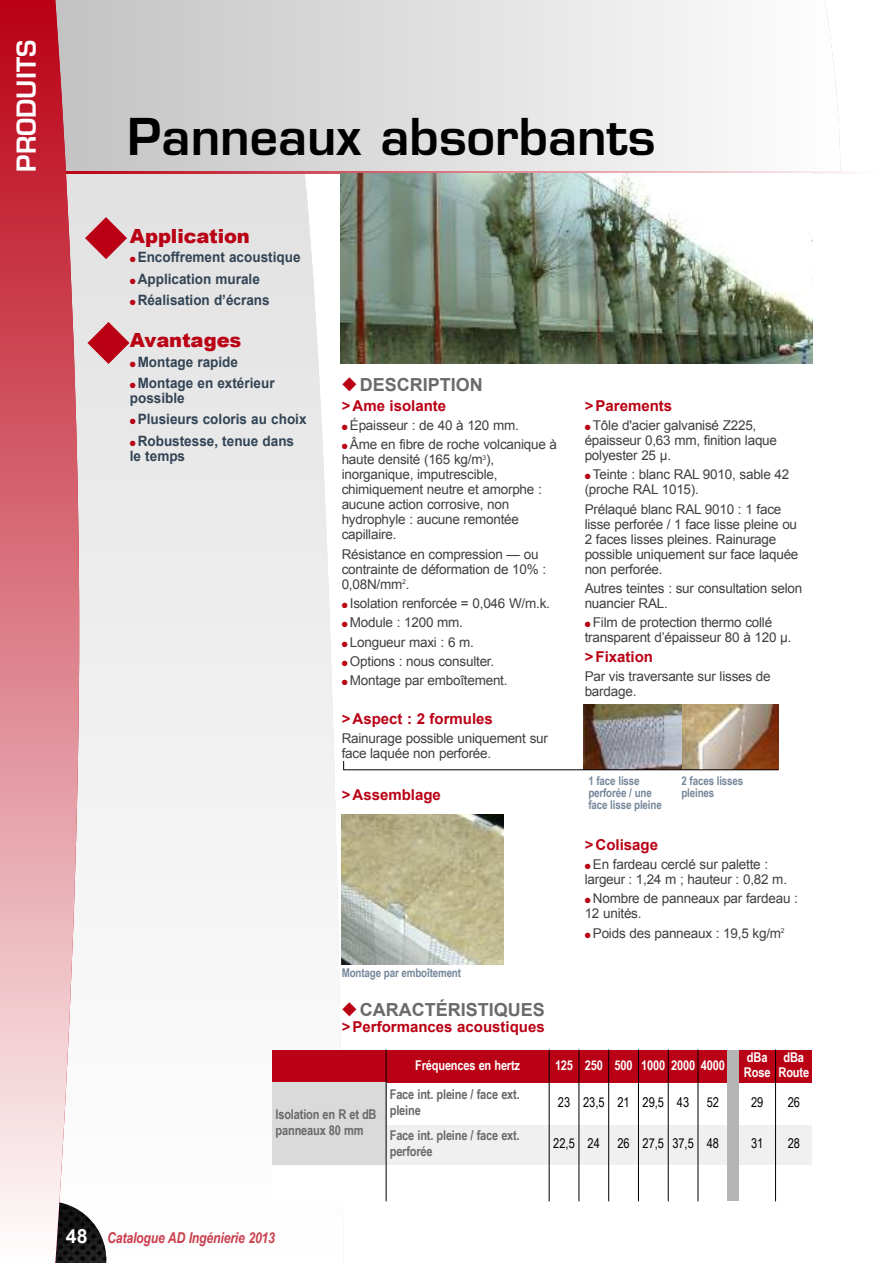
<style>
.page{position:relative;width:893px;height:1263px;background:#fff}
.page>*{position:absolute;margin:0;border:0;box-sizing:border-box;transform-origin:0 0}
.t1{font:600 49.5px "Eurostile";color:#000}
.t2{font:600 25.5px "Eurostile";color:#fff}
.t3{font:900 19.5px "Arial";letter-spacing:-.005em;color:#ba0014}
.t4{font:700 18px "Arial";color:#6b6a6a}
.t5{font:700 15px "Arial";color:#ba0014}
.t6{font:italic 700 15px "Arial Narrow";letter-spacing:-.015em;color:#cb404f}
.t7{font:700 14.25px/15px "Arial";color:#324455;scale:.95 1}
.t8{font:13.5px/15px "Arial";letter-spacing:-.015em;color:#404040}
.t9{font:700 13.5px/16.5px "Arial Narrow";letter-spacing:-.015em;color:#6b6a6a}
.t10{font:700 13.5px/15px "Arial Narrow";letter-spacing:-.015em;color:#fff}
.t11{font:13.5px "Arial Narrow";color:#000}
.t12{font:700 12px/12px "Arial Narrow";letter-spacing:-.015em;color:#76889b}
.s1{color:#ba0014}
.s2{font-family:"Arial";font-style:normal;font-size:19.5px;color:#fff}
</style>
<div class="page">
<svg style="left:79px;top:174px;width:265px;height:1089px"></svg>
<svg style="left:79px;top:0;width:761px;height:171px"></svg>
<svg style="left:79px;top:171px;width:770px;height:3px;background:#d9737e"></svg>
<img style="left:79px;top:1201px;width:27px;height:62px">
<svg style="left:0;top:0;width:79px;height:1263px;background:#da858e"></svg>
<img style="left:340px;top:173px;width:472px;height:191px">
<svg style="left:85px;top:217px;width:42px;height:42px;background:#ce717b"></svg>
<svg style="left:87px;top:322px;width:42px;height:42px;background:#cf727c"></svg>
<div style="left:272px;top:1049px;width:540px;height:152px;background:#fff"></div>
<div style="left:272px;top:1049px;width:114px;height:33px;background:#ba0014"></div>
<div style="left:386px;top:1049px;width:163px;height:33px;background:#ba0014"></div>
<div style="left:549px;top:1049px;width:30px;height:33px;background:#ba0014"></div>
<div style="left:579px;top:1049px;width:30px;height:33px;background:#ba0014"></div>
<div style="left:609px;top:1049px;width:29px;height:33px;background:#ba0014"></div>
<div style="left:638px;top:1049px;width:30px;height:33px;background:#ba0014"></div>
<div style="left:668px;top:1049px;width:30px;height:33px;background:#ba0014"></div>
<div style="left:698px;top:1049px;width:30px;height:33px;background:#ba0014"></div>
<div style="left:728px;top:1049px;width:11px;height:33px;background:#b5b5b5"></div>
<div style="left:739px;top:1049px;width:36px;height:33px;background:#ba0014"></div>
<div style="left:775px;top:1049px;width:37px;height:33px;background:#ba0014"></div>
<div style="left:272px;top:1082px;width:114px;height:82px;background:#dadada"></div>
<div style="left:728px;top:1082px;width:11px;height:43px;background:#b5b5b5"></div>
<div style="left:386px;top:1125px;width:163px;height:39px;background:#f0f0f0"></div>
<div style="left:549px;top:1125px;width:30px;height:39px;background:#f0f0f0"></div>
<div style="left:579px;top:1125px;width:30px;height:39px;background:#f0f0f0"></div>
<div style="left:609px;top:1125px;width:29px;height:39px;background:#f0f0f0"></div>
<div style="left:638px;top:1125px;width:30px;height:39px;background:#f0f0f0"></div>
<div style="left:668px;top:1125px;width:30px;height:39px;background:#f0f0f0"></div>
<div style="left:698px;top:1125px;width:30px;height:39px;background:#f0f0f0"></div>
<div style="left:728px;top:1125px;width:11px;height:39px;background:#b5b5b5"></div>
<div style="left:739px;top:1125px;width:36px;height:39px;background:#f0f0f0"></div>
<div style="left:775px;top:1125px;width:37px;height:39px;background:#f0f0f0"></div>
<div style="left:728px;top:1164px;width:11px;height:37px;background:#b5b5b5"></div>
<hr style="left:386px;top:1049px;width:1px;height:152px;background:#000">
<hr style="left:549px;top:1049px;width:1px;height:152px;background:#000">
<hr style="left:579px;top:1049px;width:1px;height:152px;background:#000">
<hr style="left:608px;top:1049px;width:1px;height:152px;background:#000">
<hr style="left:638px;top:1049px;width:1px;height:152px;background:#000">
<hr style="left:668px;top:1049px;width:1px;height:152px;background:#000">
<hr style="left:698px;top:1049px;width:1px;height:152px;background:#000">
<hr style="left:775px;top:1049px;width:1px;height:152px;background:#000">
<img style="left:342px;top:815px;width:161px;height:150px">
<img style="left:681px;top:704px;width:97px;height:65px">
<svg style="left:584px;top:704px;width:97px;height:65px;background:#8c8784"></svg>
<hr style="left:343px;top:769px;width:435px;height:1px;background:#000">
<h2 class="t2" style="left:17px;top:172px;width:133px;rotate:-90deg">PRODUITS</h2>
<h1 class="t1" style="left:128px;top:118px;width:529px">Panneaux absorbants</h1>
<h3 class="t3" style="left:130px;top:221px;width:122px">Application</h3>
<p class="t7" style="left:130px;top:250px;width:181px"><span class="s1">●</span> Encoffrement acoustique</p>
<p class="t7" style="left:130px;top:271px;width:138px"><span class="s1">●</span> Application murale</p>
<p class="t7" style="left:130px;top:293px;width:149px"><span class="s1">●</span> Réalisation d’écrans</p>
<h3 class="t3" style="left:130px;top:326px;width:113px">Avantages</h3>
<p class="t7" style="left:130px;top:354px;width:115px"><span class="s1">●</span> montage rapide</p>
<p class="t7" style="left:130px;top:376px;width:154px"><span class="s1">●</span> montage en extérieur possible</p>
<p class="t7" style="left:130px;top:412px;width:188px"><span class="s1">●</span> Plusieurs coloris au choix</p>
<p class="t7" style="left:130px;top:433px;width:174px"><span class="s1">●</span> Robustesse, tenue dans le temps</p>
<h3 class="t4" style="left:342px;top:374px;width:143px"><span class="s1">◆</span>DESCRIPTION</h3>
<p class="t5" style="left:342px;top:397px;width:106px">&gt;Ame isolante</p>
<p class="t8" style="left:342px;top:418px;width:179px"><span class="s1">●</span> Épaisseur : de 40 à 120 mm.</p>
<p class="t8" style="left:342px;top:437px;width:217px"><span class="s1">●</span> Âme en fibre de roche volcanique à haute densité (165 kg/m<sup>3</sup>), inorganique, imputrescible, chimiquement neutre et amorphe : aucune action corrosive, non hydrophyle : aucune remontée capillaire.</p>
<p class="t8" style="left:342px;top:546px;width:206px">Résistance en compression — ou contrainte de déformation de 10% :<br>0,08N/mm<sup>2</sup>.</p>
<p class="t8" style="left:342px;top:596px;width:210px"><span class="s1">●</span> Isolation renforcée = 0,046 W/m.k.</p>
<p class="t8" style="left:342px;top:615px;width:123px"><span class="s1">●</span> Module : 1200 mm.</p>
<p class="t8" style="left:342px;top:634px;width:134px"><span class="s1">●</span> Longueur maxi : 6 m.</p>
<p class="t8" style="left:342px;top:654px;width:154px"><span class="s1">●</span> Options : nous consulter.</p>
<p class="t8" style="left:342px;top:673px;width:167px"><span class="s1">●</span> Montage par emboîtement.</p>
<p class="t5" style="left:342px;top:710px;width:153px">&gt;Aspect : 2 formules</p>
<p class="t8" style="left:342px;top:731px;width:208px">Rainurage possible uniquement sur face laquée non perforée.</p>
<p class="t5" style="left:585px;top:397px;width:89px">&gt;Parements</p>
<p class="t8" style="left:585px;top:418px;width:194px"><span class="s1">●</span> Tôle d'acier galvanisé Z225, épaisseur 0,63 mm, finition laque polyester 25 µ.</p>
<p class="t8" style="left:585px;top:467px;width:206px"><span class="s1">●</span> Teinte : blanc RAL 9010, sable 42 (proche RAL 1015).</p>
<p class="t8" style="left:585px;top:501px;width:215px">Prélaqué blanc RAL 9010 : 1 face lisse perforée / 1 face lisse pleine ou<br>2 faces lisses pleines. Rainurage possible uniquement sur face laquée non perforée.</p>
<p class="t8" style="left:585px;top:581px;width:219px">Autres teintes : sur consultation selon nuancier RAL.</p>
<p class="t8" style="left:585px;top:615px;width:208px"><span class="s1">●</span> Film de protection thermo collé transparent d’épaisseur 80 à 120 µ.</p>
<p class="t5" style="left:585px;top:648px;width:70px">&gt;Fixation</p>
<p class="t8" style="left:585px;top:669px;width:187px">Par vis traversante sur lisses de bardage.</p>
<p class="t12" style="left:681px;top:775px;width:63px">2 faces lisses</p>
<p class="t12" style="left:588px;top:775px;width:75px">1 face lisse perforée / une face lisse pleine</p>
<p class="t5" style="left:342px;top:786px;width:101px">&gt;Assemblage</p>
<p class="t12" style="left:681px;top:787px;width:34px">pleines</p>
<p class="t12" style="left:342px;top:967px;width:121px">Montage par emboîtement</p>
<h3 class="t4" style="left:342px;top:1000px;width:205px"><span class="s1">◆</span>CARACTÉRISTIQUES</h3>
<p class="t5" style="left:342px;top:1018px;width:204px">&gt;Performances acoustiques</p>
<p class="t5" style="left:585px;top:836px;width:75px">&gt;Colisage</p>
<p class="t8" style="left:585px;top:857px;width:204px"><span class="s1">●</span> En fardeau cerclé sur palette : largeur : 1,24 m ; hauteur : 0,82 m.</p>
<p class="t8" style="left:585px;top:891px;width:215px"><span class="s1">●</span> Nombre de panneaux par fardeau :<br>12 unités.</p>
<p class="t8" style="left:585px;top:925px;width:201px"><span class="s1">●</span> Poids des panneaux : 19,5 kg/m<sup>2</sup></p>
<p class="t10" style="left:415px;top:1057px;width:106px">Fréquences en hertz</p>
<p class="t10" style="left:555px;top:1057px;width:171px">125 250 500 1000 2000 4000</p>
<p class="t10" style="left:744px;top:1049px;width:28px">dBa<br>Rose</p>
<p class="t10" style="left:778px;top:1049px;width:32px;text-align:center">dBa<br>Route</p>
<p class="t9" style="left:276px;top:1105px;width:103px">Isolation en R et dB panneaux 80 mm</p>
<p class="t9" style="left:390px;top:1086px;width:132px">Face int. pleine / face ext. pleine</p>
<p class="t11" style="left:558px;top:1094px;width:133px">23 23,5 21 29,5 43</p>
<p class="t11" style="left:707px;top:1094px;width:14px">52</p>
<p class="t11" style="left:751px;top:1094px;width:14px">29</p>
<p class="t11" style="left:788px;top:1094px;width:14px">26</p>
<p class="t9" style="left:390px;top:1127px;width:132px">Face int. pleine / face ext. perforée</p>
<p class="t11" style="left:553px;top:1135px;width:48px">22,5 24</p>
<p class="t11" style="left:617px;top:1135px;width:103px">26 27,5 37,5 48</p>
<p class="t11" style="left:751px;top:1135px;width:14px">31</p>
<p class="t11" style="left:788px;top:1135px;width:14px">28</p>
<p class="t6" style="left:66px;top:1229px;width:211px"><span class="s2">48</span> Catalogue AD Ingénierie 2013</p>
</div>
